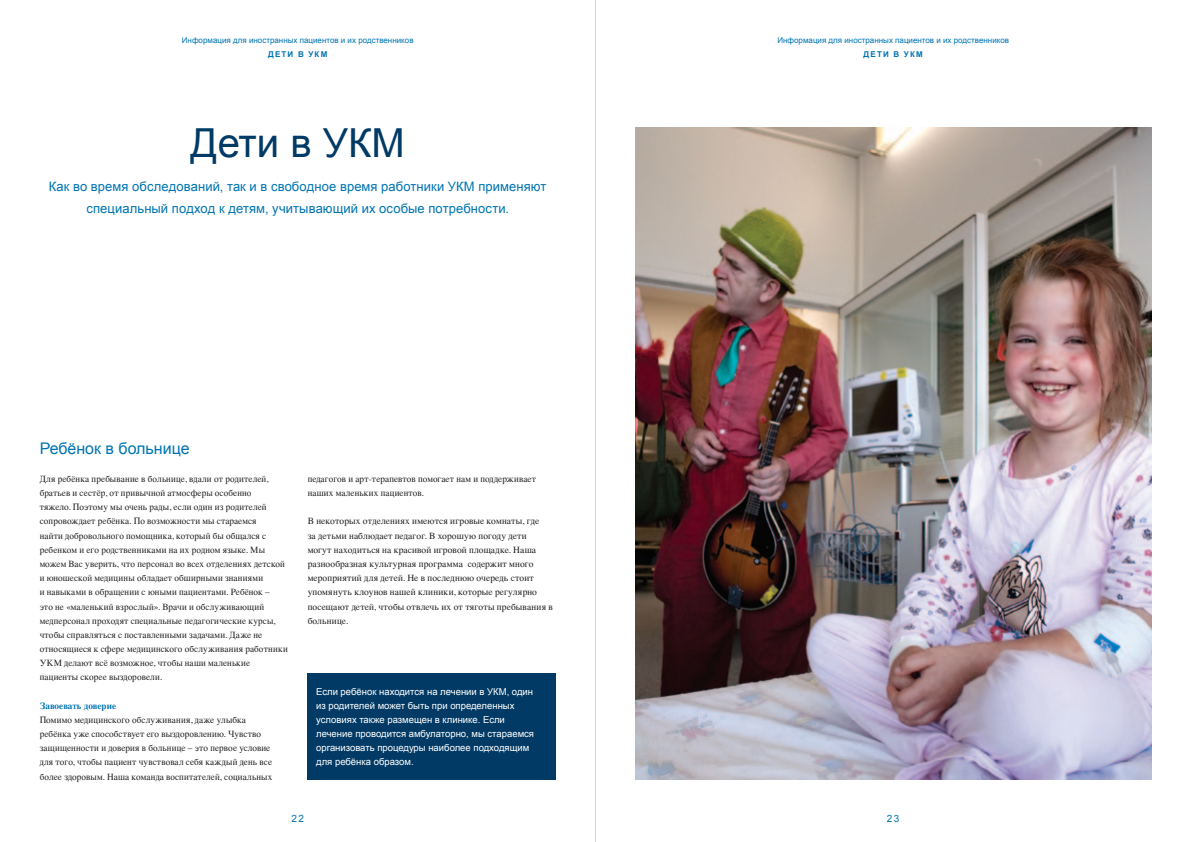
<style>
.page{position:relative;width:1191px;height:842px;background:#fff}
.page>*{position:absolute;margin:0;border:0;box-sizing:border-box;transform-origin:0 0}
.Headline_Gross{font:40px "Arial";color:#003a65}
.Headline_Klein{font:16px "Arial";color:#0074b2}
.t1{font:13px/21.3px "Arial";letter-spacing:.005em;color:#0074b2;text-align:center}
.Seitentitel{font:10px "Arial";color:#0074b2}
.Fließtext{font:9.5px/14.2px "Times";letter-spacing:.01em;color:#231f20}
.Schrift_Infokästen_w{font:9.5px/14.2px "Arial";color:#fff}
.Fließtext_Headline{font:700 9.5px "Times";color:#0074b2}
.Headline_Kolumne{font:8px "Arial";color:#0074b2}
.Seitentitel-2{font:700 8px "Arial";letter-spacing:.15em;color:#0074b2}
</style>
<div class="page">
<img style="left:635px;top:128px;width:516px;height:651px">
<div style="left:308px;top:673px;width:248px;height:107px;background:#003a65"></div>
<hr style="left:595px;top:0;width:1px;height:842px;background:#c2d7ec">
<p class="Headline_Kolumne" style="left:182px;top:34px;width:233px">Информация для иностранных пациентов и их родственников</p>
<p class="Headline_Kolumne" style="left:777px;top:34px;width:233px">Информация для иностранных пациентов и их родственников</p>
<p class="Seitentitel-2" style="left:268px;top:49px;width:61px">ДЕТИ В УКМ</p>
<p class="Seitentitel-2" style="left:863px;top:49px;width:61px">ДЕТИ В УКМ</p>
<p class="Headline_Gross" style="left:191px;top:116px;width:216px">Дети в УКМ</p>
<p class="t1" style="left:49px;top:176px;width:499px">Как во время обследований, так и в свободное время работники УКМ применяют специальный подход к детям, учитывающий их особые потребности.</p>
<p class="Headline_Klein" style="left:40px;top:437px;width:151px">Ребёнок в больнице</p>
<p class="Fließtext" style="left:40px;top:471px;width:249px">Для ребёнка пребывание в больнице, вдали от родителей, братьев и сестёр, от привычной атмосферы особенно<br>тяжело. Поэтому мы очень рады, если один из родителей сопровождает ребёнка. По возможности мы стараемся<br>найти добровольного помощника, который бы общался с ребенком и его родственниками на их родном языке. Мы можем Вас уверить, что персонал во всех отделениях детской и юношеской медицины обладает обширными знаниями<br>и навыками в обращении с юными пациентами. Ребёнок –<br>это не «маленький взрослый». Врачи и обслуживающий медперсонал проходят специальные педагогические курсы, чтобы справляться с поставленными задачами. Даже не относящиеся к сфере медицинского обслуживания работники УКМ делают всё возможное, чтобы наши маленькие пациенты скорее выздоровели.</p>
<p class="Fließtext_Headline" style="left:40px;top:696px;width:78px">Завоевать доверие</p>
<p class="Fließtext" style="left:40px;top:712px;width:234px">Помимо медицинского обслуживания, даже улыбка ребёнка уже способствует его выздоровлению. Чувство защищенности и доверия в больнице – это первое условие для того, чтобы пациент чувствовал себя каждый день все более здоровым. Наша команда воспитателей, социальных</p>
<p class="Fließtext" style="left:308px;top:471px;width:230px">педагогов и арт-терапевтов помогает нам и поддерживает наших маленьких пациентов.</p>
<p class="Fließtext" style="left:308px;top:513px;width:247px">В некоторых отделениях имеются игровые комнаты, где<br>за детьми наблюдает педагог. В хорошую погоду дети могут находиться на красивой игровой площадке. Наша разнообразная культурная программа содержит много мероприятий для детей. Не в последнюю очередь стоит упомянуть клоунов нашей клиники, которые регулярно посещают детей, чтобы отвлечь их от тяготы пребывания в больнице.</p>
<p class="Schrift_Infokästen_w" style="left:316px;top:684px;width:219px">Если ребёнок находится на лечении в УКМ, один из родителей может быть при определенных условиях также размещен в клинике. Если лечение проводится амбулаторно, мы стараемся организовать процедуры наиболее подходящим для ребёнка образом.</p>
<p class="Seitentitel" style="left:291px;top:812px;width:14px">22</p>
<p class="Seitentitel" style="left:887px;top:812px;width:14px">23</p>
</div>
